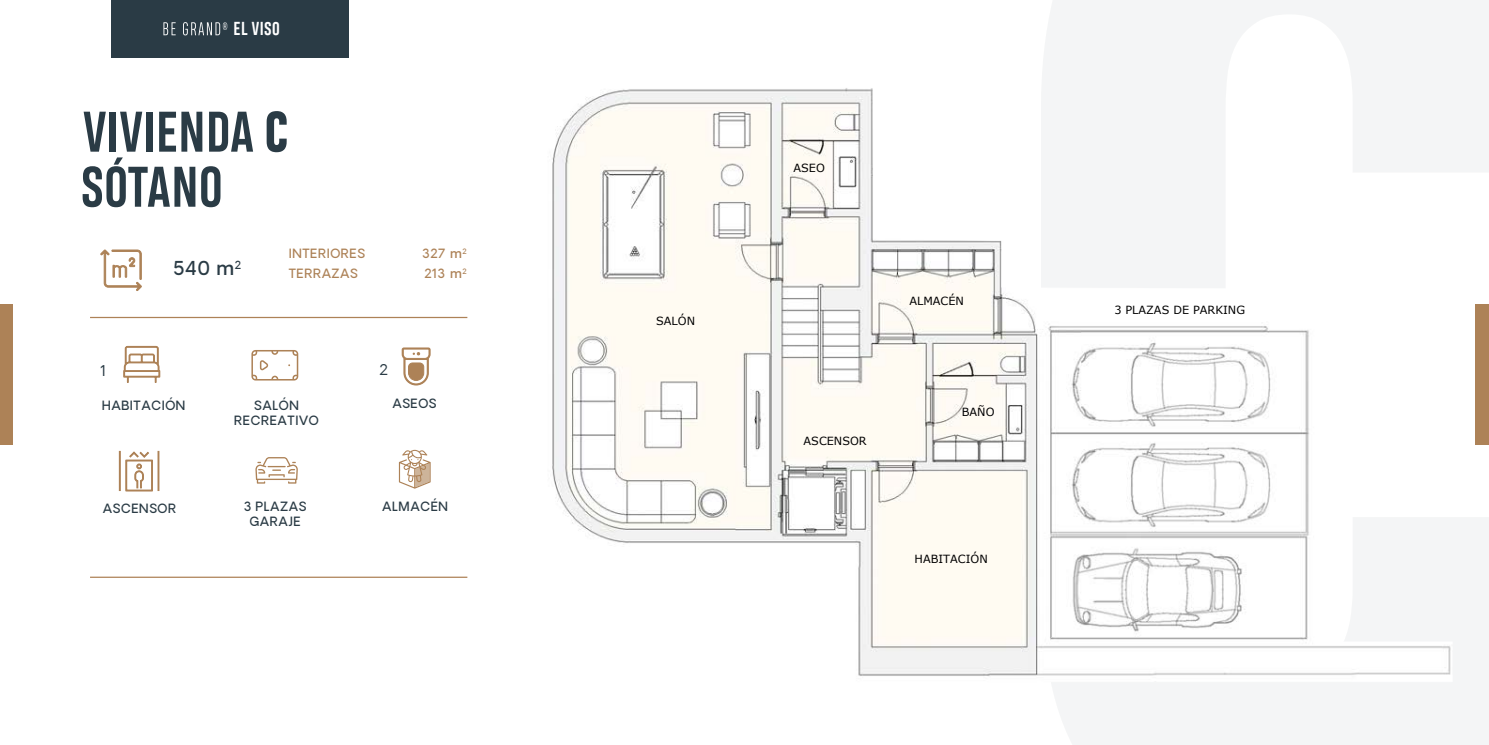
<style>
.page{position:relative;width:1489px;height:745px;background:#fff}
.page>*{position:absolute;margin:0;border:0;box-sizing:border-box;transform-origin:0 0}
.t1{font:700 53.75px/55px "Heading Pro";letter-spacing:.01em;color:#2a3b45}
.t2{font:500 18.75px "Oakes Grotesk";color:#2a3b45}
.t3{font:300 17.5px "Heading Pro";letter-spacing:.03em;color:#dee8ee}
.t4{font:700 17.5px "Heading Pro";letter-spacing:.03em;color:#fff}
.t5{font:14.5px "Oakes Grotesk";color:#2a3b45}
.t6{font:500 12.5px/15px "Oakes Grotesk";letter-spacing:.04em;color:#2a3b45;text-align:center}
.t7{font:500 12.5px/20px "Oakes Grotesk";letter-spacing:.04em;color:#ad8257}
.t8{font:11.25px "Verdana";color:#000001}
.s1{font-weight:800}
</style>
<div class="page">
<div style="left:0;top:304px;width:12px;height:140px;background:#ad8257"></div>
<div style="left:1475px;top:304px;width:13px;height:140px;background:#ad8257"></div>
<div style="left:111px;top:0;width:238px;height:58px;background:#2a3b45"></div>
<svg style="left:163px;top:22px;width:64px;height:13px"></svg>
<svg style="left:399px;top:449px;width:31px;height:39px"></svg>
<svg style="left:255px;top:457px;width:43px;height:26px"></svg>
<hr style="left:90px;top:316px;width:377px;height:2px;background:#ad8257">
<hr style="left:90px;top:576px;width:377px;height:1px;background:#ad8257">
<svg style="left:100px;top:249px;width:42px;height:42px"></svg>
<svg style="left:402px;top:347px;width:28px;height:38px"></svg>
<svg style="left:251px;top:350px;width:47px;height:30px"></svg>
<svg style="left:119px;top:451px;width:40px;height:40px"></svg>
<img style="left:552px;top:88px;width:932px;height:588px">
<svg style="left:123px;top:346px;width:37px;height:36px"></svg>
<h3 class="t3" style="left:236px;top:19px;width:68px">JERÓNIMOS</h3>
<h3 class="t4" style="left:233px;top:18px;width:48px">EL VISO</h3>
<h1 class="t1" style="left:81px;top:106px;width:209px">VIVIENDA <span class="s1">C<br></span>SÓTANO</h1>
<h2 class="t2" style="left:173px;top:256px;width:70px">540 m<sup>2</sup></h2>
<p class="t7" style="left:289px;top:244px;width:78px">INTERIORES<br>TERRAZAS</p>
<p class="t7" style="left:422px;top:244px;width:46px">327 m<sup>2<br></sup>213 m<sup>2</sup></p>
<p class="t5" style="left:379px;top:360px;width:10px">2</p>
<p class="t5" style="left:100px;top:361px;width:7px">1</p>
<p class="t6" style="left:102px;top:398px;width:85px">HABITACIÓN</p>
<p class="t6" style="left:234px;top:398px;width:86px">SALÓN<br>RECREATIVO</p>
<p class="t6" style="left:392px;top:396px;width:46px">ASEOS</p>
<p class="t6" style="left:103px;top:501px;width:75px">ASCENSOR</p>
<p class="t6" style="left:382px;top:499px;width:67px">ALMACÉN</p>
<p class="t6" style="left:244px;top:499px;width:64px">3 PLAZAS<br>GARAJE</p>
<p class="t8" style="left:656px;top:313px;width:40px">SALÓN</p>
<p class="t8" style="left:793px;top:160px;width:33px">ASEO</p>
<p class="t8" style="left:803px;top:434px;width:65px">ASCENSOR</p>
<p class="t8" style="left:909px;top:294px;width:56px">ALMACÉN</p>
<p class="t8" style="left:961px;top:404px;width:34px">BAÑO</p>
<p class="t8" style="left:914px;top:551px;width:75px">HABITACIÓN</p>
<p class="t8" style="left:1114px;top:302px;width:132px">3 PLAZAS DE PARKING</p>
</div>
